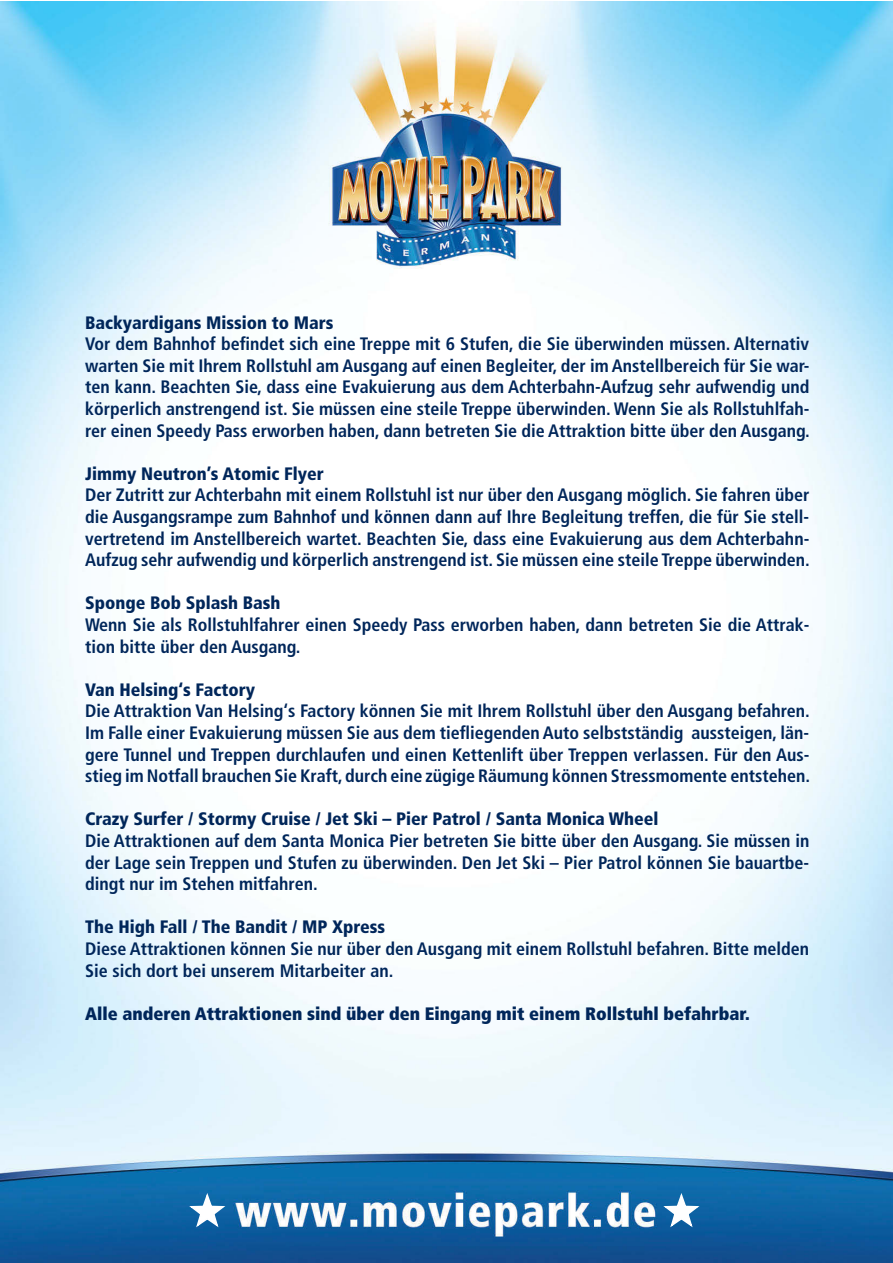
<style>
.page{position:relative;width:893px;height:1263px;background:#fff}
.page>*{position:absolute;margin:0;border:0;box-sizing:border-box;transform-origin:0 0}
.t1{font:700 condensed 18px/21.6px "Frutiger LT";color:#00265a;text-align:justify}
.t2{font:900 condensed 18px "Frutiger LT";color:#00265a}
.t3{font:900 condensed 18px "Frutiger LT";color:#00265a}
</style>
<div class="page">
<img style="left:0;top:1px;width:893px;height:1261px">
<svg style="left:661px;top:1193px;width:41px;height:36px"></svg>
<svg style="left:187px;top:1193px;width:40px;height:36px"></svg>
<p class="t2" style="left:85px;top:311px;width:250px">Backyardigans Mission to Mars</p>
<p class="t1" style="left:85px;top:333px;width:726px">Vor dem Bahnhof befindet sich eine Treppe mit 6 Stufen, die Sie überwinden müssen. Alternativ warten Sie mit Ihrem Rollstuhl am Ausgang auf einen Begleiter, der im Anstellbereich für Sie war&shy;ten kann. Beachten Sie, dass eine Evakuierung aus dem Achterbahn-Aufzug sehr aufwendig und körperlich anstrengend ist. Sie müssen eine steile Treppe überwinden. Wenn Sie als Rollstuhlfah&shy;rer einen Speedy Pass erworben haben, dann betreten Sie die Attraktion bitte über den Ausgang.</p>
<p class="t2" style="left:85px;top:463px;width:240px">Jimmy Neutron’s Atomic Flyer</p>
<p class="t1" style="left:85px;top:484px;width:726px">Der Zutritt zur Achterbahn mit einem Rollstuhl ist nur über den Ausgang möglich. Sie fahren über die Ausgangsrampe zum Bahnhof und können dann auf Ihre Begleitung treffen, die für Sie stell&shy;vertretend im Anstellbereich wartet. Beachten Sie, dass eine Evakuierung aus dem Achterbahn-Aufzug sehr aufwendig und körperlich anstrengend ist. Sie müssen eine steile Treppe überwinden.</p>
<p class="t2" style="left:85px;top:592px;width:197px">Sponge Bob Splash Bash</p>
<p class="t1" style="left:85px;top:614px;width:726px">Wenn Sie als Rollstuhlfahrer einen Speedy Pass erworben haben, dann betreten Sie die Attrak&shy;tion bitte über den Ausgang.</p>
<p class="t2" style="left:85px;top:679px;width:171px">Van Helsing‘s Factory</p>
<p class="t1" style="left:85px;top:700px;width:726px">Die Attraktion Van Helsing‘s Factory können Sie mit Ihrem Rollstuhl über den Ausgang befahren.<br>Im Falle einer Evakuierung müssen Sie aus dem tiefliegenden Auto selbstständig aussteigen, län&shy;gere Tunnel und Treppen durchlaufen und einen Kettenlift über Treppen verlassen. Für den Aus&shy;stieg im Notfall brauchen Sie Kraft, durch eine zügige Räumung können Stressmomente entstehen.</p>
<p class="t2" style="left:85px;top:808px;width:575px">Crazy Surfer / Stormy Cruise / Jet Ski – Pier Patrol / Santa Monica Wheel</p>
<p class="t1" style="left:85px;top:830px;width:726px">Die Attraktionen auf dem Santa Monica Pier betreten Sie bitte über den Ausgang. Sie müssen in der Lage sein Treppen und Stufen zu überwinden. Den Jet Ski – Pier Patrol können Sie bauartbe&shy;dingt nur im Stehen mitfahren.</p>
<p class="t2" style="left:85px;top:916px;width:302px">The High Fall / The Bandit / MP Xpress</p>
<p class="t1" style="left:85px;top:938px;width:726px">Diese Attraktionen können Sie nur über den Ausgang mit einem Rollstuhl befahren. Bitte melden<br>Sie sich dort bei unserem Mitarbeiter an.</p>
<p class="t3" style="left:85px;top:1002px;width:666px">Alle anderen Attraktionen sind über den Eingang mit einem Rollstuhl befahrbar.</p>
</div>
